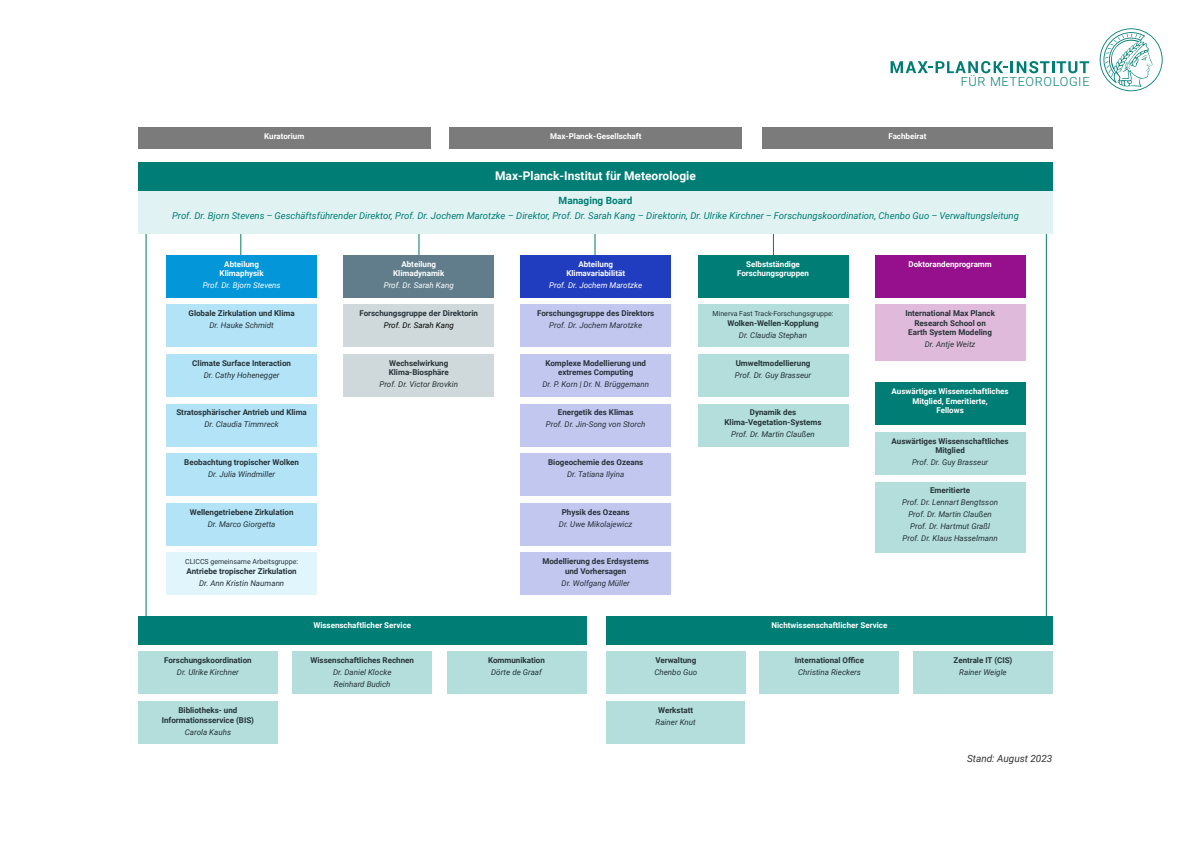
<style>
.page{position:relative;width:1191px;height:842px;background:#fff}
.page>*{position:absolute;margin:0;border:0;box-sizing:border-box;transform-origin:0 0}
.t1{font:300 12.7px "Roboto";letter-spacing:.05em;color:#007e75}
.t2{font:700 12px "Roboto";color:#fff}
.t3{font:italic 10px "Roboto";color:#333}
.t4{font:700 10px "Roboto";color:#007e75}
.t5{font:italic 9.5px "Roboto";color:#007e75}
.t6{font:700 8px/9.6px "Roboto";color:#263338;text-align:center}
.t7{font:italic 8px/12px "Roboto";color:#263338}
.t8{font:700 8px/9.6px "Roboto";color:#fff;text-align:center}
.t9{font:italic 8px "Roboto";color:#fff}
.t10{font:italic 8px "Roboto";color:#000}
.t11{font:7px "Roboto";color:#263338}
</style>
<div class="page">
<svg style="left:240px;top:233px;width:1px;height:22px"></svg>
<hr style="left:594px;top:231px;width:1px;height:30px;background:#00786b">
<hr style="left:418px;top:231px;width:1px;height:30px;background:#00786b">
<svg style="left:773px;top:233px;width:1px;height:22px"></svg>
<svg style="left:145px;top:233px;width:17px;height:383px"></svg>
<svg style="left:1030px;top:233px;width:17px;height:383px"></svg>
<svg style="left:1099px;top:28px;width:63px;height:63px"></svg>
<svg style="left:890px;top:61px;width:199px;height:12px"></svg>
<div style="left:138px;top:191px;width:914px;height:42px;background:#e0f2f2"></div>
<div style="left:875px;top:305px;width:150px;height:56px;background:#e0badb"></div>
<div style="left:166px;top:255px;width:151px;height:42px;background:#0396d9"></div>
<div style="left:698px;top:255px;width:150px;height:42px;background:#007e75"></div>
<div style="left:875px;top:255px;width:150px;height:42px;background:#960f8c"></div>
<div style="left:138px;top:616px;width:448px;height:28px;background:#007e75"></div>
<div style="left:875px;top:382px;width:150px;height:43px;background:#007e75"></div>
<div style="left:606px;top:616px;width:446px;height:28px;background:#007e75"></div>
<div style="left:292px;top:651px;width:140px;height:43px;background:#b3dedb"></div>
<div style="left:138px;top:651px;width:140px;height:43px;background:#b3dedb"></div>
<div style="left:913px;top:651px;width:139px;height:43px;background:#b3dedb"></div>
<div style="left:447px;top:651px;width:139px;height:43px;background:#b3dedb"></div>
<div style="left:138px;top:702px;width:140px;height:42px;background:#b3dedb"></div>
<div style="left:759px;top:651px;width:140px;height:43px;background:#b3dedb"></div>
<div style="left:606px;top:651px;width:139px;height:43px;background:#b3dedb"></div>
<div style="left:606px;top:702px;width:139px;height:42px;background:#b3dedb"></div>
<div style="left:166px;top:304px;width:151px;height:43px;background:#b3e3f7"></div>
<div style="left:698px;top:305px;width:150px;height:42px;background:#b3dedb"></div>
<div style="left:698px;top:404px;width:150px;height:42px;background:#b3dedb"></div>
<div style="left:698px;top:354px;width:150px;height:43px;background:#b3dedb"></div>
<div style="left:875px;top:432px;width:150px;height:42px;background:#b3dedb"></div>
<div style="left:875px;top:482px;width:150px;height:71px;background:#b3dedb"></div>
<div style="left:166px;top:553px;width:151px;height:42px;background:#e0f5fc"></div>
<div style="left:166px;top:354px;width:151px;height:43px;background:#b3e3f7"></div>
<div style="left:166px;top:404px;width:151px;height:42px;background:#b3e3f7"></div>
<div style="left:166px;top:453px;width:151px;height:43px;background:#b3e3f7"></div>
<div style="left:166px;top:503px;width:151px;height:42px;background:#b3e3f7"></div>
<div style="left:520px;top:255px;width:151px;height:42px;background:#213dbf"></div>
<div style="left:520px;top:304px;width:151px;height:43px;background:#c2c7f0"></div>
<div style="left:520px;top:354px;width:151px;height:43px;background:#c2c7f0"></div>
<div style="left:520px;top:404px;width:151px;height:42px;background:#c2c7f0"></div>
<div style="left:520px;top:453px;width:151px;height:43px;background:#c2c7f0"></div>
<div style="left:520px;top:503px;width:151px;height:42px;background:#c2c7f0"></div>
<div style="left:520px;top:553px;width:151px;height:42px;background:#c2c7f0"></div>
<div style="left:343px;top:255px;width:151px;height:42px;background:#617d8c"></div>
<div style="left:343px;top:305px;width:151px;height:42px;background:#cfd9db"></div>
<div style="left:343px;top:354px;width:151px;height:43px;background:#cfd9db"></div>
<div style="left:138px;top:162px;width:914px;height:29px;background:#007e75"></div>
<div style="left:138px;top:127px;width:292px;height:22px;background:#7c7b7b"></div>
<div style="left:762px;top:127px;width:290px;height:22px;background:#7c7b7b"></div>
<div style="left:450px;top:127px;width:292px;height:22px;background:#7c7b7b"></div>
<p class="t8" style="left:264px;top:131px;width:42px">Kuratorium</p>
<p class="t8" style="left:550px;top:131px;width:93px">Max-Planck-Gesellschaft</p>
<p class="t8" style="left:888px;top:131px;width:39px">Fachbeirat</p>
<h2 class="t2" style="left:495px;top:167px;width:202px">Max-Planck-Institut für Meteorologie</h2>
<h1 class="t1" style="left:961px;top:73px;width:130px">FÜR METEOROLOGIE</h1>
<p class="t4" style="left:558px;top:194px;width:75px">Managing Board</p>
<p class="t5" style="left:172px;top:209px;width:848px">Prof. Dr. Bjorn Stevens – Geschäftsführender Direktor, Prof. Dr. Jochem Marotzke – Direktor, Prof. Dr. Sarah Kang – Direktorin, Dr. Ulrike Kirchner – Forschungskoordination, Chenbo Guo – Verwaltungsleitung</p>
<p class="t8" style="left:220px;top:259px;width:46px">Abteilung<br>Klimaphysik</p>
<p class="t9" style="left:203px;top:280px;width:79px">Prof. Dr. Bjorn Stevens</p>
<p class="t6" style="left:188px;top:308px;width:108px">Globale Zirkulation und Klima</p>
<p class="t7" style="left:209px;top:319px;width:66px">Dr. Hauke Schmidt</p>
<p class="t6" style="left:192px;top:358px;width:100px">Climate Surface Interaction</p>
<p class="t7" style="left:204px;top:369px;width:77px">Dr. Cathy Hohenegger</p>
<p class="t6" style="left:176px;top:407px;width:132px">Stratosphärischer Antrieb und Klima</p>
<p class="t7" style="left:204px;top:418px;width:76px">Dr. Claudia Timmreck</p>
<p class="t6" style="left:184px;top:457px;width:116px">Beobachtung tropischer Wolken</p>
<p class="t7" style="left:208px;top:468px;width:69px">Dr. Julia Windmiller</p>
<p class="t6" style="left:190px;top:507px;width:105px">Wellengetriebene Zirkulation</p>
<p class="t7" style="left:208px;top:517px;width:69px">Dr. Marco Giorgetta</p>
<p class="t11" style="left:185px;top:557px;width:114px">CLICCS gemeinsame Arbeitsgruppe:</p>
<p class="t6" style="left:187px;top:566px;width:112px">Antriebe tropischer Zirkulation</p>
<p class="t7" style="left:199px;top:577px;width:87px">Dr. Ann Kristin Naumann</p>
<p class="t8" style="left:393px;top:259px;width:53px">Abteilung<br>Klimadynamik</p>
<p class="t9" style="left:384px;top:280px;width:71px">Prof. Dr. Sarah Kang</p>
<p class="t6" style="left:359px;top:308px;width:120px">Forschungsgruppe der Direktorin</p>
<p class="t10" style="left:384px;top:320px;width:71px">Prof. Dr. Sarah Kang</p>
<p class="t6" style="left:389px;top:358px;width:61px;text-align:left">Wechselwirkung<br>Klima-Biosphäre</p>
<p class="t7" style="left:379px;top:378px;width:80px">Prof. Dr. Victor Brovkin</p>
<p class="t8" style="left:566px;top:259px;width:60px">Abteilung<br>Klimavariabilität</p>
<p class="t9" style="left:549px;top:280px;width:94px">Prof. Dr. Jochem Marotzke</p>
<p class="t6" style="left:537px;top:308px;width:119px">Forschungsgruppe des Direktors</p>
<p class="t7" style="left:549px;top:319px;width:94px">Prof. Dr. Jochem Marotzke</p>
<p class="t6" style="left:545px;top:358px;width:102px">Komplexe Modellierung und extremes Computing</p>
<p class="t7" style="left:542px;top:378px;width:108px">Dr. P. Korn | Dr. N. Brüggemann</p>
<p class="t6" style="left:558px;top:407px;width:77px">Energetik des Klimas</p>
<p class="t7" style="left:546px;top:418px;width:101px">Prof. Dr. Jin-Song von Storch</p>
<p class="t6" style="left:548px;top:457px;width:97px">Biogeochemie des Ozeans</p>
<p class="t7" style="left:567px;top:468px;width:59px">Dr. Tatiana Ilyina</p>
<p class="t6" style="left:562px;top:507px;width:69px">Physik des Ozeans</p>
<p class="t7" style="left:559px;top:517px;width:75px">Dr. Uwe Mikolajewicz</p>
<p class="t6" style="left:542px;top:556px;width:108px">Modellierung des Erdsystems und Vorhersagen</p>
<p class="t7" style="left:561px;top:577px;width:70px">Dr. Wolfgang Müller</p>
<p class="t8" style="left:737px;top:259px;width:73px">Selbstständige<br>Forschungsgruppen</p>
<p class="t8" style="left:908px;top:259px;width:85px">Doktorandenprogramm</p>
<p class="t11" style="left:712px;top:309px;width:122px">Minerva Fast Track-Forschungsgruppe:</p>
<p class="t6" style="left:727px;top:318px;width:93px">Wolken-Wellen-Kopplung</p>
<p class="t7" style="left:739px;top:329px;width:70px">Dr. Claudia Stephan</p>
<p class="t6" style="left:735px;top:358px;width:76px">Umweltmodellierung</p>
<p class="t7" style="left:735px;top:369px;width:78px">Prof. Dr. Guy Brasseur</p>
<p class="t6" style="left:724px;top:407px;width:98px">Dynamik des<br>Klima-Vegetation-Systems</p>
<p class="t7" style="left:731px;top:428px;width:85px">Prof. Dr. Martin Claußen</p>
<p class="t6" style="left:905px;top:308px;width:91px">International Max Planck<br>Research School on<br>Earth System Modeling</p>
<p class="t7" style="left:924px;top:338px;width:52px">Dr. Antje Weitz</p>
<p class="t8" style="left:891px;top:386px;width:119px">Auswärtiges Wissenschaftliches<br>Mitglied, Emeritierte,<br>Fellows</p>
<p class="t6" style="left:891px;top:436px;width:119px">Auswärtiges Wissenschaftliches<br>Mitglied</p>
<p class="t7" style="left:912px;top:456px;width:78px">Prof. Dr. Guy Brasseur</p>
<p class="t6" style="left:930px;top:485px;width:42px">Emeritierte</p>
<p class="t7" style="left:902px;top:496px;width:97px;text-align:center">Prof. Dr. Lennart Bengtsson<br>Prof. Dr. Martin Claußen<br>Prof. Dr. Hartmut Graßl<br>Prof. Dr. Klaus Hasselmann</p>
<p class="t8" style="left:313px;top:620px;width:99px">Wissenschaftlicher Service</p>
<p class="t8" style="left:771px;top:620px;width:117px">Nichtwissenschaftlicher Service</p>
<p class="t6" style="left:164px;top:655px;width:89px">Forschungskoordination</p>
<p class="t7" style="left:177px;top:666px;width:63px">Dr. Ulrike Kirchner</p>
<p class="t6" style="left:162px;top:705px;width:94px">Bibliotheks- und<br>Informationsservice (BIS)</p>
<p class="t7" style="left:185px;top:726px;width:48px">Carola Kauhs</p>
<p class="t6" style="left:310px;top:655px;width:105px">Wissenschaftliches Rechnen</p>
<p class="t7" style="left:333px;top:666px;width:60px">Dr. Daniel Klocke<br>Reinhard Budich</p>
<p class="t6" style="left:488px;top:655px;width:58px">Kommunikation</p>
<p class="t7" style="left:491px;top:666px;width:52px">Dörte de Graaf</p>
<p class="t6" style="left:655px;top:655px;width:42px">Verwaltung</p>
<p class="t7" style="left:654px;top:666px;width:44px">Chenbo Guo</p>
<p class="t6" style="left:658px;top:705px;width:36px">Werkstatt</p>
<p class="t7" style="left:655px;top:716px;width:42px">Rainer Knut</p>
<p class="t6" style="left:795px;top:655px;width:71px">International Office</p>
<p class="t7" style="left:798px;top:666px;width:64px">Christina Rieckers</p>
<p class="t6" style="left:953px;top:655px;width:60px">Zentrale IT (CIS)</p>
<p class="t7" style="left:959px;top:666px;width:49px">Rainer Weigle</p>
<p class="t3" style="left:967px;top:752px;width:87px">Stand: August 2023</p>
</div>
